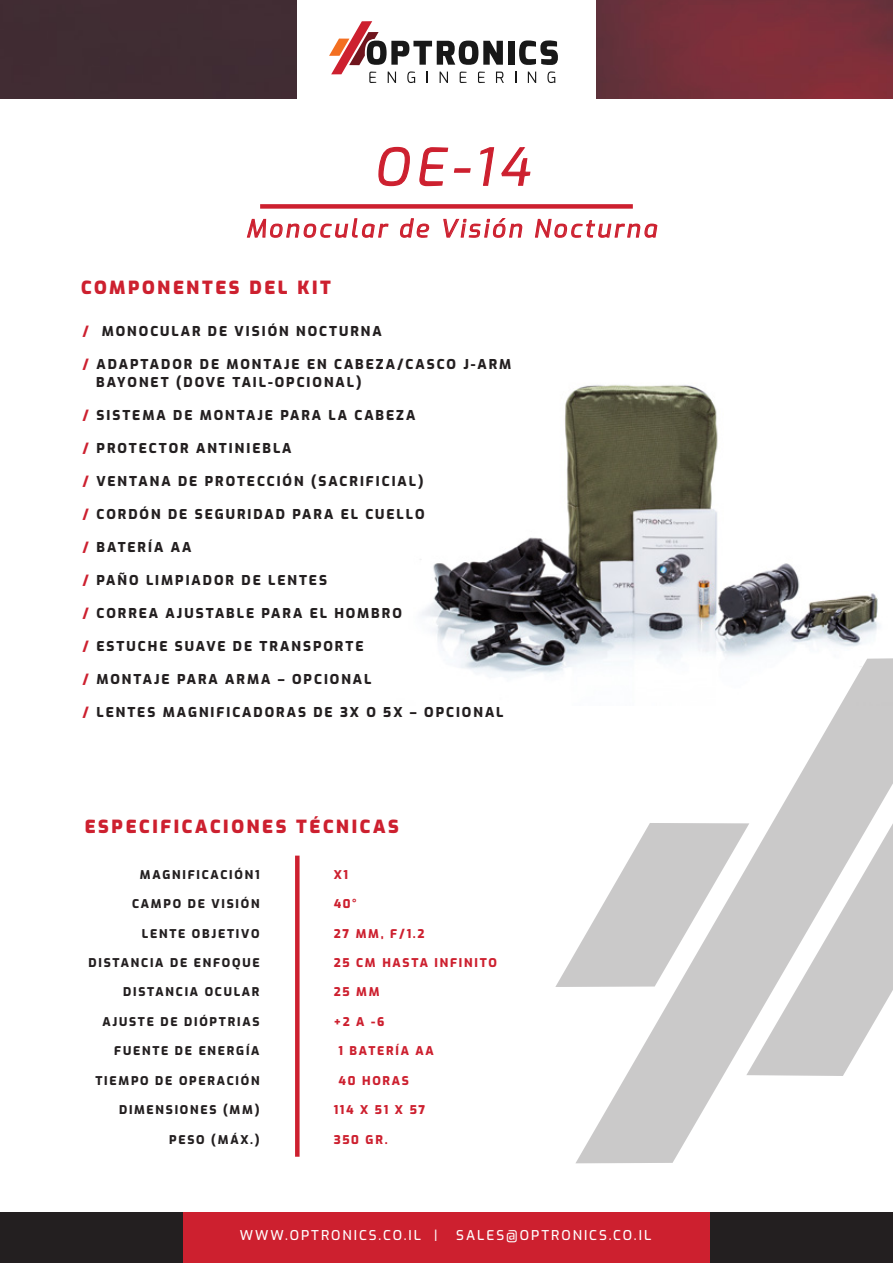
<style>
.page{position:relative;width:893px;height:1263px;background:#fff}
.page>*{position:absolute;margin:0;border:0;box-sizing:border-box;transform-origin:0 0}
.t1{font:italic 51px "Exo";color:#cd202f}
.t2{font:italic 24px "Exo";letter-spacing:.13em;color:#cd202f}
.t3{font:900 18px "Exo";letter-spacing:.145em;color:#cd202f}
.t4{font:800 13.5px/18px "Exo";letter-spacing:.145em;color:#231f20}
.t5{font:500 13.5px "Exo";letter-spacing:.145em;color:#fff}
.t6{font:800 12px "Exo";letter-spacing:.145em;color:#231f20}
.t7{font:800 12px "Exo";letter-spacing:.145em;color:#cd202f}
.s1{color:#cd202f}
</style>
<div class="page">
<img style="left:0;top:0;width:893px;height:99px">
<img style="left:420px;top:385px;width:459px;height:292px">
<svg style="left:555px;top:953px;width:20px;height:34px"></svg>
<svg style="left:575px;top:657px;width:318px;height:506px"></svg>
<svg style="left:746px;top:760px;width:147px;height:316px;fill:#cac9c9"></svg>
<div style="left:0;top:1212px;width:893px;height:51px;background:#231f20"></div>
<div style="left:183px;top:1213px;width:527px;height:50px;background:#cd202f"></div>
<svg style="left:378px;top:146px;width:32px;height:41px"></svg>
<svg style="left:419px;top:147px;width:52px;height:40px"></svg>
<svg style="left:480px;top:147px;width:15px;height:39px"></svg>
<svg style="left:501px;top:147px;width:30px;height:39px"></svg>
<svg style="left:246px;top:218px;width:143px;height:20px"></svg>
<svg style="left:400px;top:218px;width:30px;height:20px"></svg>
<svg style="left:443px;top:218px;width:80px;height:20px"></svg>
<svg style="left:535px;top:218px;width:123px;height:20px"></svg>
<div style="left:260px;top:204px;width:373px;height:5px;background:#cd202f"></div>
<div style="left:295px;top:856px;width:5px;height:301px;background:#cd202f"></div>
<div style="left:297px;top:0;width:299px;height:111px;background:#fff"></div>
<div style="left:508px;top:41px;width:6px;height:24px;background:#181818"></div>
<svg style="left:519px;top:40px;width:39px;height:25px"></svg>
<svg style="left:329px;top:21px;width:175px;height:62px"></svg>
<svg style="left:528px;top:72px;width:8px;height:11px"></svg>
<svg style="left:547px;top:71px;width:8px;height:12px"></svg>
<h1 class="t1" style="left:374px;top:129px;width:157px">OE-14</h1>
<h2 class="t2" style="left:246px;top:211px;width:412px">Monocular de Visión Nocturna</h2>
<h3 class="t3" style="left:81px;top:273px;width:252px">COMPONENTES DEL KIT</h3>
<p class="t4" style="left:83px;top:321px;width:301px"><span class="s1">/</span> MONOCULAR DE VISIÓN NOCTURNA</p>
<p class="t4" style="left:96px;top:354px;width:417px;text-indent:-13px"><span class="s1">/</span> ADAPTADOR DE MONTAJE EN CABEZA/CASCO J-ARM<br>BAYONET (DOVE TAIL-OPCIONAL)</p>
<p class="t4" style="left:83px;top:405px;width:334px"><span class="s1">/</span> SISTEMA DE MONTAJE PARA LA CABEZA</p>
<p class="t4" style="left:83px;top:438px;width:210px"><span class="s1">/</span> PROTECTOR ANTINIEBLA</p>
<p class="t4" style="left:83px;top:471px;width:342px"><span class="s1">/</span> VENTANA DE PROTECCIÓN (SACRIFICIAL)</p>
<p class="t4" style="left:83px;top:504px;width:343px"><span class="s1">/</span> CORDÓN DE SEGURIDAD PARA EL CUELLO</p>
<p class="t4" style="left:83px;top:537px;width:110px"><span class="s1">/</span> BATERÍA AA</p>
<p class="t4" style="left:83px;top:570px;width:246px"><span class="s1">/</span> PAÑO LIMPIADOR DE LENTES</p>
<p class="t4" style="left:83px;top:603px;width:321px"><span class="s1">/</span> CORREA AJUSTABLE PARA EL HOMBRO</p>
<p class="t4" style="left:83px;top:636px;width:282px"><span class="s1">/</span> ESTUCHE SUAVE DE TRANSPORTE</p>
<p class="t4" style="left:83px;top:669px;width:290px"><span class="s1">/</span> MONTAJE PARA ARMA – OPCIONAL</p>
<p class="t4" style="left:83px;top:702px;width:422px"><span class="s1">/</span> LENTES MAGNIFICADORAS DE 3X O 5X – OPCIONAL</p>
<h3 class="t3" style="left:85px;top:813px;width:316px">ESPECIFICACIONES TÉCNICAS</h3>
<p class="t6" style="left:140px;top:865px;width:121px">MAGNIFICACIÓN1</p>
<p class="t6" style="left:132px;top:894px;width:129px">CAMPO DE VISIÓN</p>
<p class="t6" style="left:142px;top:924px;width:119px">LENTE OBJETIVO</p>
<p class="t6" style="left:89px;top:953px;width:172px">DISTANCIA DE ENFOQUE</p>
<p class="t6" style="left:123px;top:983px;width:138px">DISTANCIA OCULAR</p>
<p class="t6" style="left:102px;top:1012px;width:159px">AJUSTE DE DIÓPTRIAS</p>
<p class="t6" style="left:114px;top:1042px;width:147px">FUENTE DE ENERGÍA</p>
<p class="t6" style="left:95px;top:1071px;width:166px">TIEMPO DE OPERACIÓN</p>
<p class="t6" style="left:119px;top:1101px;width:142px">DIMENSIONES (MM)</p>
<p class="t6" style="left:169px;top:1130px;width:92px">PESO (MÁX.)</p>
<p class="t7" style="left:334px;top:865px;width:16px">X1</p>
<p class="t7" style="left:334px;top:894px;width:24px">40°</p>
<p class="t7" style="left:334px;top:924px;width:92px">27 MM, F/1.2</p>
<p class="t7" style="left:334px;top:953px;width:165px">25 CM HASTA INFINITO</p>
<p class="t7" style="left:334px;top:983px;width:47px">25 MM</p>
<p class="t7" style="left:334px;top:1012px;width:52px">+2 A -6</p>
<p class="t7" style="left:338px;top:1042px;width:97px">1 BATERÍA AA</p>
<p class="t7" style="left:338px;top:1071px;width:72px">40 HORAS</p>
<p class="t7" style="left:334px;top:1101px;width:93px">114 X 51 X 57</p>
<p class="t7" style="left:334px;top:1130px;width:56px">350 GR.</p>
<p class="t5" style="left:240px;top:1225px;width:199px">WWW.OPTRONICS.CO.IL |</p>
<p class="t5" style="left:456px;top:1225px;width:196px">SALES@OPTRONICS.CO.IL</p>
</div>
